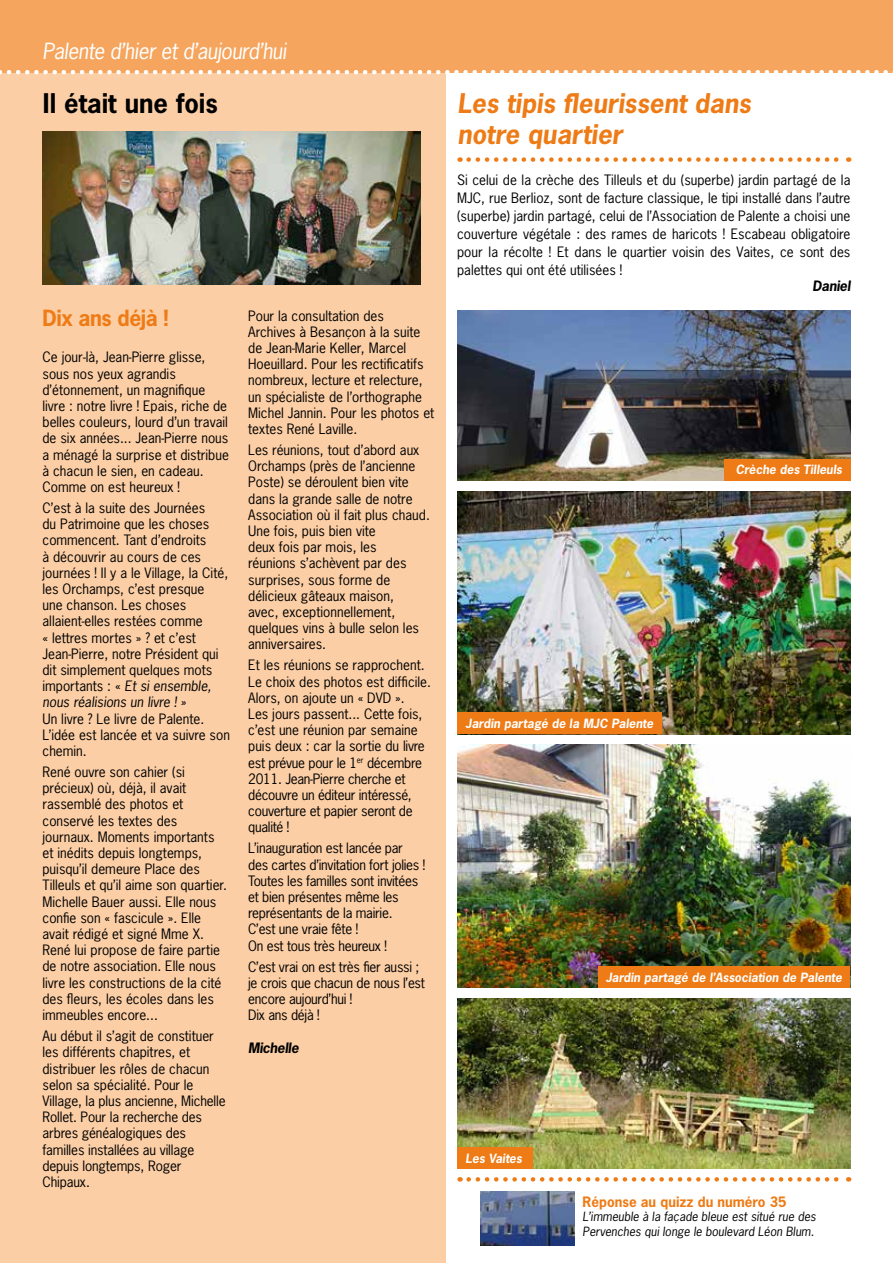
<style>
.page{position:relative;width:893px;height:1263px;background:#fff}
.page>*{position:absolute;margin:0;border:0;box-sizing:border-box;transform-origin:0 0}
.t1{font:italic 700 25.5px/30.6px "News Gothic Std";color:#ee7b15}
.t2{font:700 25.5px "News Gothic Std";color:#000}
.t3{font:italic 21px "News Gothic Std";letter-spacing:-.02em;color:#fff}
.t4{font:700 21px "News Gothic Std";letter-spacing:-.02em;color:#ee7b15}
.t5{font:13.5px/16.2px "News Gothic Std";color:#000}
.t6{font:13.5px/16.2px "News Gothic Std";letter-spacing:-.02em;color:#000}
.t7{font:700 13.5px "News Gothic Std";color:#ee7b15}
.t8{font:italic 700 13.5px "News Gothic Std";letter-spacing:-.02em;color:#000}
.t9{font:italic 700 12px "News Gothic Std";color:#fff}
.t10{font:italic 12px/14.4px "News Gothic Std";color:#000}
.s1{font-style:italic}
</style>
<div class="page">
<div style="left:0;top:43px;width:446px;height:1220px;background:#fbcea5"></div>
<div style="left:0;top:0;width:893px;height:72px;background:#f5a55e"></div>
<img style="left:43px;top:131px;width:378px;height:154px">
<svg style="left:469px;top:157px;width:380px;height:5px"></svg>
<svg style="left:469px;top:1177px;width:380px;height:4px"></svg>
<svg style="left:0;top:70px;width:893px;height:4px"></svg>
<img style="left:457px;top:310px;width:393px;height:170px">
<div style="left:724px;top:459px;width:126px;height:21px;background:#ee7b15"></div>
<img style="left:457px;top:491px;width:393px;height:243px">
<div style="left:457px;top:713px;width:204px;height:21px;background:#ee7b15"></div>
<img style="left:457px;top:745px;width:393px;height:243px">
<div style="left:598px;top:966px;width:252px;height:22px;background:#ee7b15"></div>
<img style="left:457px;top:998px;width:393px;height:170px">
<div style="left:457px;top:1147px;width:76px;height:21px;background:#ee7b15"></div>
<img style="left:480px;top:1192px;width:94px;height:53px">
<h2 class="t3" style="left:43px;top:37px;width:245px">Palente d’hier et d’aujourd’hui</h2>
<h1 class="t2" style="left:43px;top:87px;width:177px">Il était une fois</h1>
<h1 class="t1" style="left:457px;top:89px;width:295px">Les tipis fleurissent dans notre quartier</h1>
<h2 class="t4" style="left:43px;top:305px;width:128px">Dix ans déjà !</h2>
<p class="t5" style="left:43px;top:349px;width:188px">Ce jour-là, Jean-Pierre glisse, sous nos yeux agrandis d’étonnement, un magnifique livre : notre livre ! Epais, riche de belles couleurs, lourd d’un travail de six années... Jean-Pierre nous a ménagé la surprise et distribue à chacun le sien, en cadeau.<br>Comme on est heureux !</p>
<p class="t5" style="left:43px;top:500px;width:187px">C’est à la suite des Journées<br>du Patrimoine que les choses commencent. Tant d’endroits<br>à découvrir au cours de ces journées ! Il y a le Village, la Cité, les Orchamps, c’est presque<br>une chanson. Les choses allaient-elles restées comme<br>« lettres mortes » ? et c’est<br>Jean-Pierre, notre Président qui dit simplement quelques mots importants : « <span class="s1">Et si ensemble, nous réalisions un livre ! »</span></p>
<p class="t5" style="left:43px;top:710px;width:189px">Un livre ? Le livre de Palente.<br>L’idée est lancée et va suivre son chemin.</p>
<p class="t5" style="left:43px;top:764px;width:186px">René ouvre son cahier (si précieux) où, déjà, il avait rassemblé des photos et conservé les textes des journaux. Moments importants et inédits depuis longtemps, puisqu’il demeure Place des<br>Tilleuls et qu’il aime son quartier.<br>Michelle Bauer aussi. Elle nous confie son « fascicule ». Elle avait rédigé et signé Mme X.<br>René lui propose de faire partie de notre association. Elle nous livre les constructions de la cité des fleurs, les écoles dans les immeubles encore...</p>
<p class="t5" style="left:43px;top:1028px;width:185px">Au début il s’agit de constituer les différents chapitres, et distribuer les rôles de chacun selon sa spécialité. Pour le<br>Village, la plus ancienne, Michelle<br>Rollet. Pour la recherche des arbres généalogiques des familles installées au village depuis longtemps, Roger<br>Chipaux.</p>
<p class="t5" style="left:248px;top:307px;width:188px">Pour la consultation des<br>Archives à Besançon à la suite de Jean-Marie Keller, Marcel<br>Hoeuillard. Pour les rectificatifs nombreux, lecture et relecture, un spécialiste de l’orthographe<br>Michel Jannin. Pour les photos et textes René Laville.</p>
<p class="t5" style="left:248px;top:442px;width:183px">Les réunions, tout d’abord aux<br>Orchamps (près de l’ancienne<br>Poste) se déroulent bien vite dans la grande salle de notre<br>Association où il fait plus chaud.<br>Une fois, puis bien vite<br>deux fois par mois, les<br>réunions s’achèvent par des surprises, sous forme de délicieux gâteaux maison,<br>avec, exceptionnellement, quelques vins à bulle selon les anniversaires.</p>
<p class="t5" style="left:248px;top:657px;width:184px">Et les réunions se rapprochent.<br>Le choix des photos est difficile.<br>Alors, on ajoute un « DVD ».<br>Les jours passent... Cette fois, c’est une réunion par semaine puis deux : car la sortie du livre est prévue pour le 1<sup>er</sup> décembre<br>2011. Jean-Pierre cherche et découvre un éditeur intéressé, couverture et papier seront de qualité !</p>
<p class="t6" style="left:248px;top:840px;width:179px">L’inauguration est lancée par des cartes d’invitation fort jolies !<br>Toutes les familles sont invitées et bien présentes même les représentants de la mairie.<br>C’est une vraie fête !<br>On est tous très heureux !</p>
<p class="t6" style="left:248px;top:958px;width:178px">C’est vrai on est très fier aussi ; je crois que chacun de nous l’est encore aujourd’hui !<br>Dix ans déjà !</p>
<p class="t8" style="left:248px;top:1038px;width:52px">Michelle</p>
<p class="t5" style="left:457px;top:171px;width:395px;line-height:18px;text-align:justify">Si celui de la crèche des Tilleuls et du (superbe) jardin partagé de la MJC, rue Berlioz, sont de facture classique, le tipi installé dans l’autre (superbe) jardin partagé, celui de l’Association de Palente a choisi une couverture végétale : des rames de haricots ! Escabeau obligatoire pour la récolte ! Et dans le quartier voisin des Vaites, ce sont des palettes qui ont été utilisées !</p>
<p class="t8" style="left:813px;top:277px;width:39px">Daniel</p>
<p class="t9" style="left:736px;top:462px;width:108px">Crèche des Tilleuls</p>
<p class="t9" style="left:466px;top:716px;width:189px">Jardin partagé de la MJC Palente</p>
<p class="t9" style="left:606px;top:969px;width:238px">Jardin partagé de l’Association de Palente</p>
<p class="t9" style="left:466px;top:1150px;width:58px">Les Vaites</p>
<p class="t7" style="left:583px;top:1193px;width:205px">Réponse au quizz du numéro 35</p>
<p class="t10" style="left:583px;top:1210px;width:235px">L’immeuble à la façade bleue est situé rue des<br>Pervenches qui longe le boulevard Léon Blum.</p>
</div>
